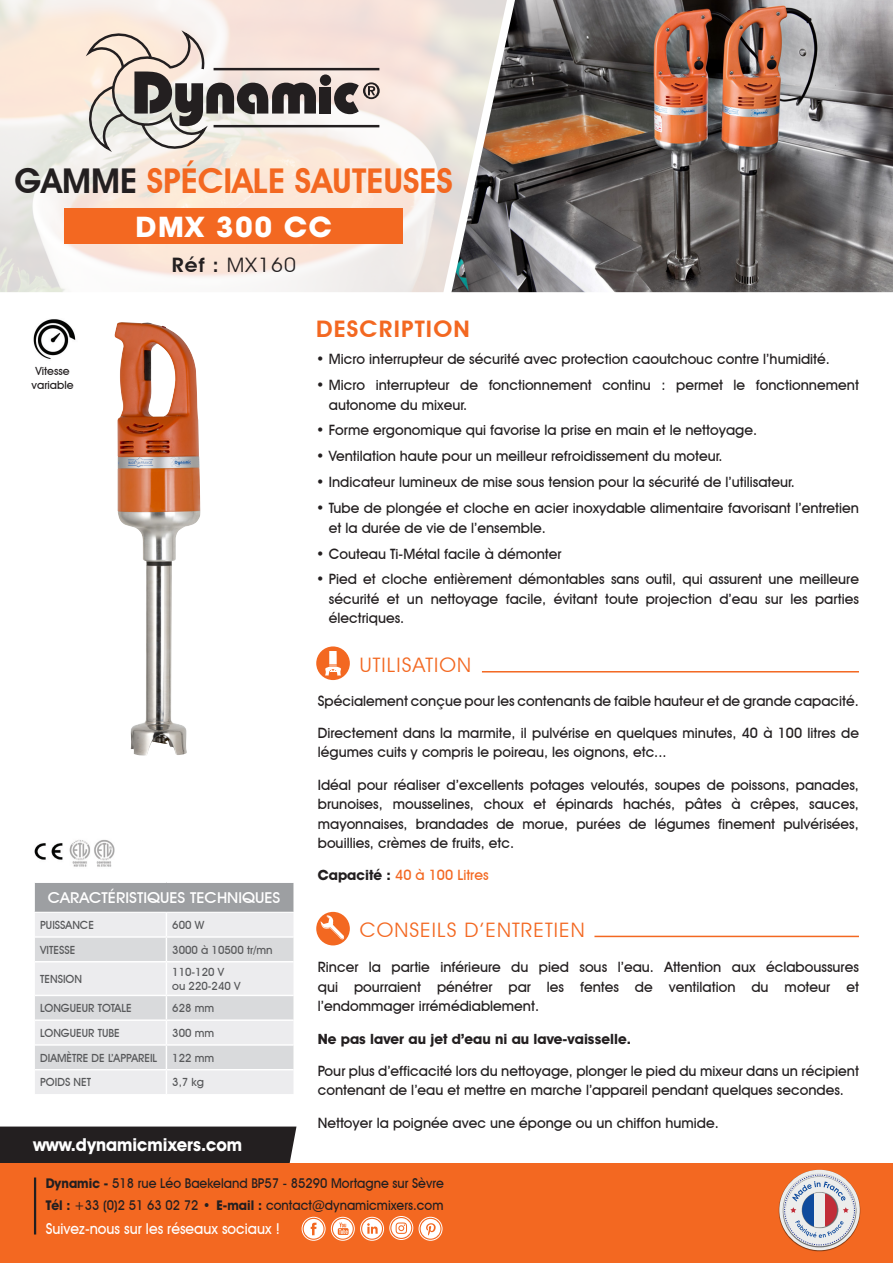
<style>
.page{position:relative;width:893px;height:1263px;background:#fff}
.page>*{position:absolute;margin:0;border:0;box-sizing:border-box;transform-origin:0 0}
.t1{font:600 34.2px "Avant Garde IT Cby BT";color:#f36821}
.t2{font:700 28.5px "Avant Garde IT Cby BT";letter-spacing:.05em;color:#fff;scale:1.05 1}
.t3{font:600 22.8px "Avant Garde IT Cby BT";letter-spacing:.05em;color:#f36821;scale:1.05 1}
.t4{font:19.95px "Avant Garde IT Cby BT";letter-spacing:.05em;color:#f36821;scale:1.05 1}
.t5{font:19.95px "Avant Garde IT Cby BT";letter-spacing:.05em;color:#231f20;scale:1.05 1}
.t6{font:700 18px "Avant Garde IT Cby BT";color:#fff;scale:.95 1}
.t7{font:500 15px "Avant Garde IT Cby BT";color:#fff;scale:.95 1}
.t8{font:500 15px "Avant Garde IT Cby BT";color:#fff;scale:1.1 1}
.t9{font:500 14.25px/19.5px "Avant Garde IT Cby BT";color:#231f20}
.t10{font:700 14.25px "Avant Garde IT Cby BT";color:#231f20}
.t11{font:500 14.25px "Avant Garde IT Cby BT";color:#f36821}
.t12{font:500 13.5px/22.5px "Avant Garde IT Cby BT";color:#231f20;scale:.95 1}
.t13{font:500 11.25px/13.5px "Avant Garde IT Cby BT";color:#57585a}
.t14{font:500 11.25px/13.5px "Avant Garde IT Cby BT";color:#231f20;text-align:center}
.s1{color:#231f20}
.s2{font-weight:600}
.s3{font-weight:700;color:#231f20}
.s4{font-weight:700}
</style>
<div class="page">
<img style="left:523px;top:0;width:370px;height:292px">
<svg style="left:0;top:0;width:437px;height:292px;fill:#f9e8db"></svg>
<svg style="left:437px;top:0;width:86px;height:293px;background:#aba6a1"></svg>
<div style="left:0;top:1126px;width:296px;height:37px;background:#231f20"></div>
<div style="left:0;top:1163px;width:893px;height:100px;background:#f36821"></div>
<div style="left:320px;top:87px;width:11px;height:27px;background:#231f20"></div>
<div style="left:320px;top:74px;width:11px;height:12px;background:#231f20;border-radius:50%"></div>
<hr style="left:214px;top:125px;width:165px;height:2px;background:#231f20">
<hr style="left:214px;top:68px;width:165px;height:2px;background:#231f20">
<svg style="left:86px;top:30px;width:230px;height:122px;background:#c1b8b1"></svg>
<svg style="left:334px;top:82px;width:46px;height:32px"></svg>
<img style="left:779px;top:1169px;width:82px;height:82px">
<svg style="left:779px;top:1170px;width:81px;height:80px"></svg>
<img style="left:783px;top:1173px;width:74px;height:74px">
<svg style="left:783px;top:1174px;width:73px;height:72px;background:#c9b9bb"></svg>
<div style="left:784px;top:1175px;width:71px;height:70px;border:1px dashed #283890;border-radius:50%"></div>
<img style="left:114px;top:322px;width:87px;height:434px">
<hr style="left:34px;top:1177px;width:2px;height:57px;background:#231f20">
<svg style="left:34px;top:883px;width:260px;height:211px;background:#dddddf"></svg>
<div style="left:302px;top:1217px;width:23px;height:23px;border:1px solid #fff;border-radius:50%"></div>
<svg style="left:304px;top:1219px;width:19px;height:19px"></svg>
<div style="left:390px;top:1216px;width:23px;height:24px;border:1px solid #fff;border-radius:50%"></div>
<svg style="left:391px;top:1218px;width:20px;height:20px"></svg>
<div style="left:360px;top:1217px;width:24px;height:23px;border:1px solid #fff;border-radius:50%"></div>
<svg style="left:362px;top:1219px;width:20px;height:19px"></svg>
<div style="left:419px;top:1217px;width:23px;height:23px;border:1px solid #fff;border-radius:50%"></div>
<svg style="left:421px;top:1219px;width:19px;height:19px"></svg>
<div style="left:331px;top:1217px;width:24px;height:23px;border:1px solid #fff;border-radius:50%"></div>
<svg style="left:333px;top:1219px;width:20px;height:19px"></svg>
<hr style="left:594px;top:936px;width:265px;height:1px;background:#f36821">
<svg style="left:316px;top:912px;width:34px;height:33px"></svg>
<hr style="left:482px;top:671px;width:377px;height:1px;background:#f36821">
<div style="left:316px;top:646px;width:34px;height:34px;background:#f36821;border-radius:50%"></div>
<svg style="left:325px;top:651px;width:16px;height:24px"></svg>
<img style="left:34px;top:843px;width:29px;height:17px">
<img style="left:69px;top:840px;width:46px;height:27px">
<div style="left:64px;top:208px;width:339px;height:36px;background:#f36821"></div>
<img style="left:33px;top:319px;width:43px;height:40px">
<h1 class="t1" style="left:15px;top:160px;width:440px"><span class="s1">GAMME</span> SPÉCIALE SAUTEUSES</h1>
<h2 class="t2" style="left:136px;top:209px;width:189px">DMX 300 CC</h2>
<p class="t14" style="left:32px;top:364px;width:44px">Vitesse variable</p>
<h3 class="t5" style="left:172px;top:253px;width:120px"><span class="s2">Réf :</span> MX160</h3>
<p class="t8" style="left:48px;top:888px;width:213px">CARACTÉRISTIQUES TECHNIQUES</p>
<p class="t13" style="left:40px;top:918px;width:55px">PUISSANCE</p>
<p class="t13" style="left:172px;top:918px;width:34px">600 W</p>
<p class="t13" style="left:40px;top:943px;width:37px">VITESSE</p>
<p class="t13" style="left:172px;top:943px;width:102px">3000 à 10500 tr/mn</p>
<p class="t13" style="left:40px;top:972px;width:43px">TENSION</p>
<p class="t13" style="left:172px;top:965px;width:70px">110-120 V<br>ou 220-240 V</p>
<p class="t13" style="left:40px;top:1001px;width:93px">LONGUEUR TOTALE</p>
<p class="t13" style="left:172px;top:1001px;width:44px">628 mm</p>
<p class="t13" style="left:40px;top:1026px;width:81px">LONGUEUR TUBE</p>
<p class="t13" style="left:172px;top:1026px;width:44px">300 mm</p>
<p class="t13" style="left:40px;top:1051px;width:119px">DIAMÈTRE DE L’APPAREIL</p>
<p class="t13" style="left:172px;top:1051px;width:44px">122 mm</p>
<p class="t13" style="left:40px;top:1075px;width:52px">POIDS NET</p>
<p class="t13" style="left:172px;top:1075px;width:33px">3,7 kg</p>
<p class="t6" style="left:33px;top:1133px;width:222px">www.dynamicmixers.com</p>
<h3 class="t3" style="left:316px;top:315px;width:148px">DESCRIPTION</h3>
<p class="t9" style="left:316px;top:349px;width:515px">• Micro interrupteur de sécurité avec protection caoutchouc contre l’humidité.</p>
<p class="t9" style="left:329px;top:375px;width:532px;text-indent:-13px">• Micro interrupteur de fonctionnement continu : permet le fonctionnement autonome du mixeur.</p>
<p class="t9" style="left:316px;top:420px;width:443px">• Forme ergonomique qui favorise la prise en main et le nettoyage.</p>
<p class="t9" style="left:316px;top:446px;width:408px">• Ventilation haute pour un meilleur refroidissement du moteur.</p>
<p class="t9" style="left:316px;top:472px;width:480px">• Indicateur lumineux de mise sous tension pour la sécurité de l’utilisateur.</p>
<p class="t9" style="left:329px;top:498px;width:532px;text-indent:-13px">• Tube de plongée et cloche en acier inoxydable alimentaire favorisant l’entretien et la durée de vie de l’ensemble.</p>
<p class="t9" style="left:316px;top:544px;width:247px">• Couteau Ti-Métal facile à démonter</p>
<p class="t9" style="left:329px;top:569px;width:532px;text-align:justify;text-indent:-13px">• Pied et cloche entièrement démontables sans outil, qui assurent une meilleure sécurité et un nettoyage facile, évitant toute projection d’eau sur les parties électriques.</p>
<h3 class="t4" style="left:360px;top:653px;width:107px">UTILISATION</h3>
<p class="t9" style="left:318px;top:691px;width:543px">Spécialement conçue pour les contenants de faible hauteur et de grande capacité.</p>
<p class="t9" style="left:318px;top:723px;width:543px">Directement dans la marmite, il pulvérise en quelques minutes, 40 à 100 litres de légumes cuits y compris le poireau, les oignons, etc...</p>
<p class="t9" style="left:318px;top:775px;width:543px;text-align:justify">Idéal pour réaliser d’excellents potages veloutés, soupes de poissons, panades, brunoises, mousselines, choux et épinards hachés, pâtes à crêpes, sauces, mayonnaises, brandades de morue, purées de légumes finement pulvérisées, bouillies, crèmes de fruits, etc.</p>
<p class="t11" style="left:318px;top:867px;width:172px"><span class="s3">Capacité :</span> 40 à 100 Litres</p>
<h3 class="t4" style="left:360px;top:917px;width:216px">CONSEILS D’ENTRETIEN</h3>
<p class="t9" style="left:318px;top:957px;width:543px;text-align:justify">Rincer la partie inférieure du pied sous l’eau. Attention aux éclaboussures qui pourraient pénétrer par les fentes de ventilation du moteur et l’endommager irrémédiablement.</p>
<p class="t10" style="left:318px;top:1030px;width:315px">Ne pas laver au jet d’eau ni au lave-vaisselle.</p>
<p class="t9" style="left:318px;top:1061px;width:543px">Pour plus d’efficacité lors du nettoyage, plonger le pied du mixeur dans un récipient contenant de l’eau et mettre en marche l’appareil pendant quelques secondes.</p>
<p class="t9" style="left:318px;top:1113px;width:402px">Nettoyer la poignée avec une éponge ou un chiffon humide.</p>
<p class="t12" style="left:46px;top:1171px;width:421px"><span class="s4">Dynamic -</span> 518 rue Léo Baekeland BP57 - 85290 Mortagne sur Sèvre<br><span class="s4">Tél :</span> +33 (0)2 51 63 02 72 • <span class="s4">E-mail :</span> contact@dynamicmixers.com</p>
<p class="t7" style="left:46px;top:1220px;width:248px">Suivez-nous sur les réseaux sociaux !</p>
</div>
